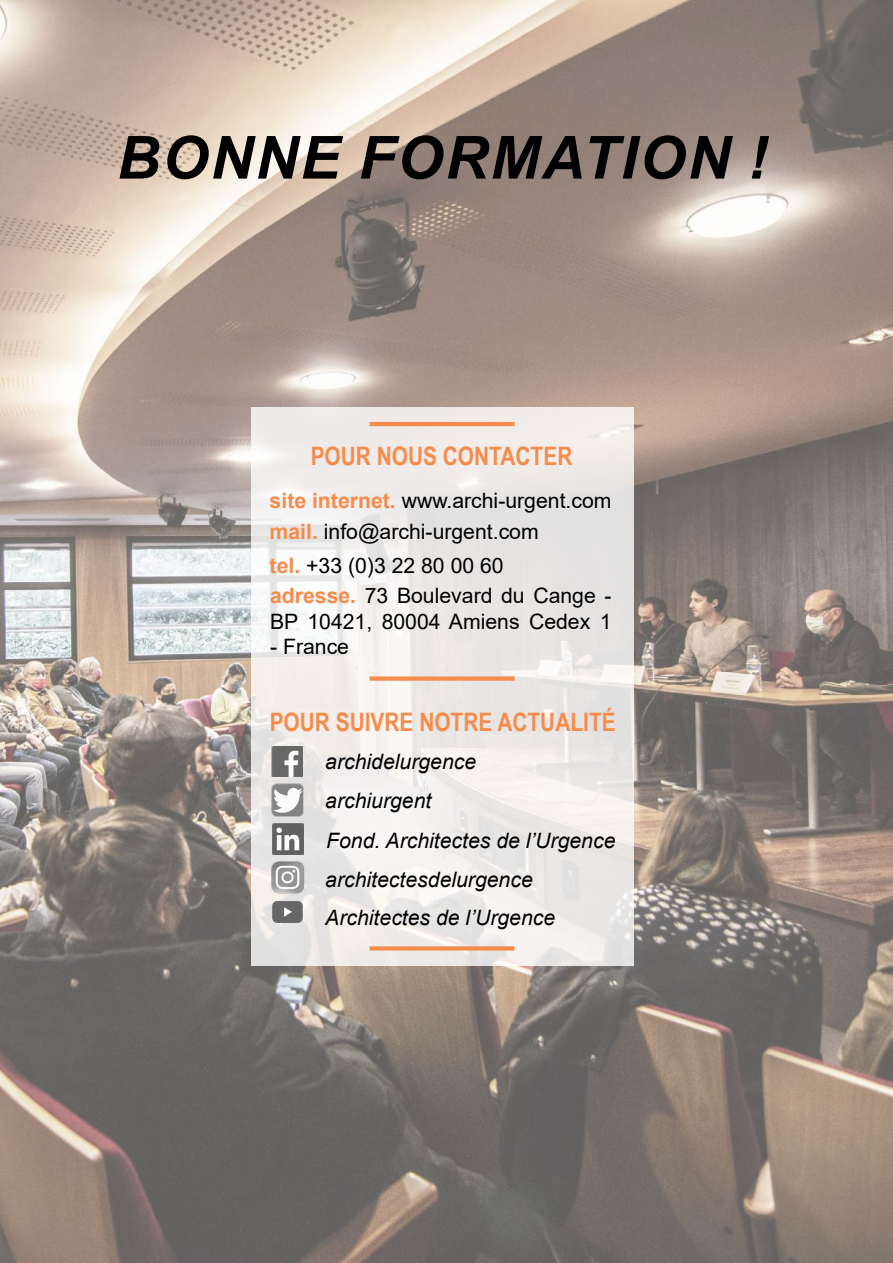
<style>
.page{position:relative;width:893px;height:1263px;background:#fff}
.page>*{position:absolute;margin:0;border:0;box-sizing:border-box;transform-origin:0 0}
.t1{font:italic 700 59.4px "Arial";letter-spacing:.035em;color:#000}
.t2{font:700 25.5px "Arial Narrow";color:#f68c4c}
.t3{font:21.15px/34.2px "Arial";color:#000}
.t4{font:italic 21.15px/39.5px "Arial";color:#000}
.s1{font-weight:700;color:#f68c4c}
</style>
<div class="page">
<img style="left:0;top:0;width:893px;height:1263px">
<svg style="left:251px;top:407px;width:382px;height:559px;fill:#eeeae8"></svg>
<img style="left:272px;top:746px;width:31px;height:31px">
<img style="left:271px;top:862px;width:34px;height:31px">
<img style="left:272px;top:823px;width:31px;height:31px">
<img style="left:271px;top:784px;width:32px;height:32px">
<div style="left:272px;top:901px;width:31px;height:22px;background:#676768;border-radius:5px"></div>
<svg style="left:284px;top:907px;width:8px;height:10px"></svg>
<hr style="left:370px;top:422px;width:144px;height:4px;background:#f68c4c">
<svg style="left:370px;top:946px;width:144px;height:4px"></svg>
<div style="left:370px;top:676px;width:144px;height:5px;background:#f68c4c"></div>
<h1 class="t1" style="left:117px;top:118px;width:652px">BONNE FORMATION !</h1>
<p class="t2" style="left:311px;top:437px;width:263px">POUR NOUS CONTACTER</p>
<p class="t3" style="left:270px;top:483px;width:343px"><span class="s1">site internet.</span> www.archi-urgent.com</p>
<p class="t3" style="left:270px;top:514px;width:271px"><span class="s1">mail.</span> info@archi-urgent.com <span class="s1">tel.</span> +33 (0)3 22 80 00 60</p>
<p class="t3" style="left:270px;top:583px;width:343px;line-height:25.5px"><span class="s1">adresse.</span> 73 Boulevard du Cange -<br>BP 10421, 80004 Amiens Cedex 1</p>
<p class="t3" style="left:270px;top:629px;width:80px">- France</p>
<p class="t2" style="left:270px;top:703px;width:347px">POUR SUIVRE NOTRE ACTUALITÉ</p>
<p class="t4" style="left:325px;top:742px;width:152px">archidelurgence archiurgent</p>
<p class="t4" style="left:326px;top:821px;width:291px">Fond. Architectes de l’Urgence</p>
<p class="t4" style="left:325px;top:860px;width:209px">architectesdelurgence</p>
<p class="t4" style="left:325px;top:898px;width:231px">Architectes de l’Urgence</p>
</div>
